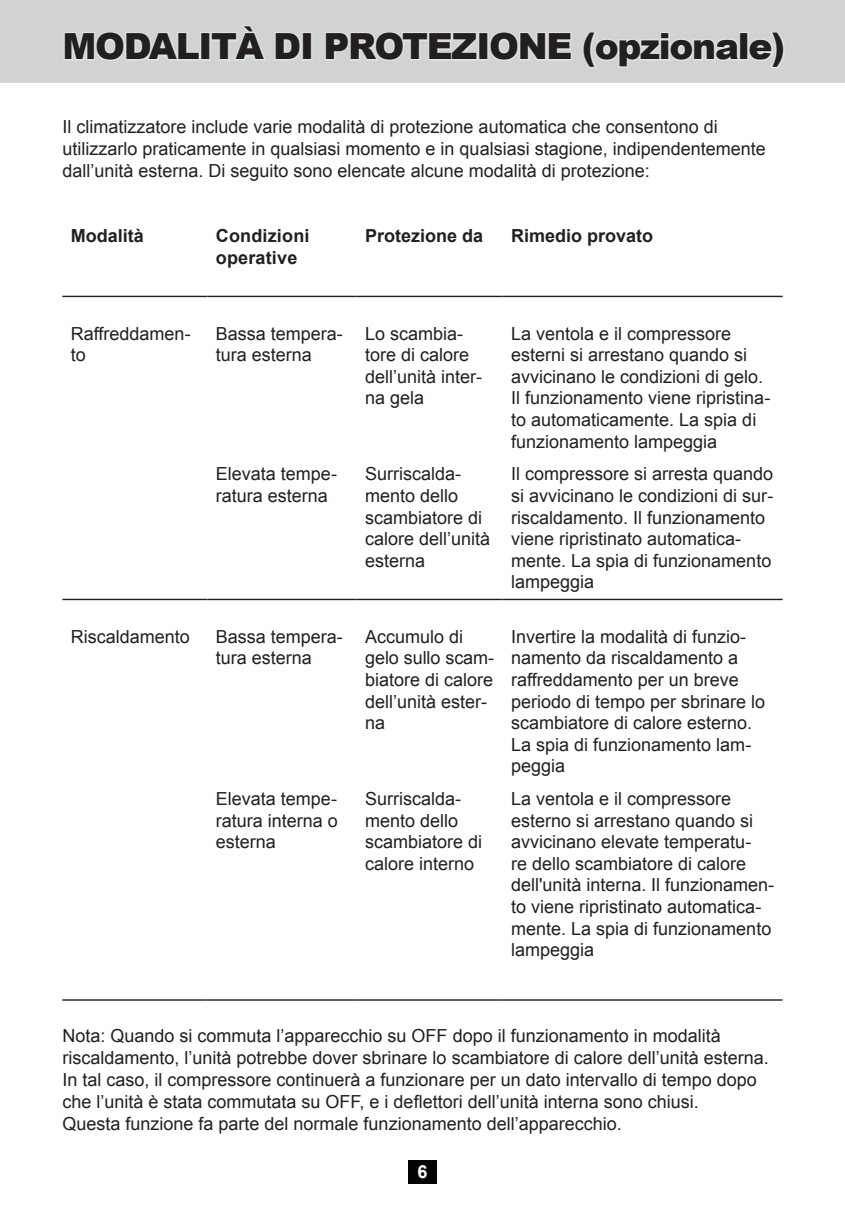
<style>
.page{position:relative;width:845px;height:1225px;background:#fff}
.page>*{position:absolute;margin:0;border:0;box-sizing:border-box;transform-origin:0 0}
.t1{font:900 36px "Arial";letter-spacing:-.035em;color:#231f20}
.t2{font:18px/21.6px "Arial";color:#231f20}
.t3{font:700 18px/21.6px "Arial";color:#231f20}
.t4{font:700 18px "Arial";color:#fff}
</style>
<div class="page">
<div style="left:408px;top:1160px;width:29px;height:23px;background:#030303"></div>
<div style="left:0;top:0;width:845px;height:83px;background:#d1d2d4"></div>
<svg style="left:64px;top:32px;width:136px;height:29px"></svg>
<div style="left:200px;top:32px;width:11px;height:29px;border:3px solid #e1e2e4"></div>
<svg style="left:209px;top:25px;width:92px;height:36px"></svg>
<div style="left:302px;top:32px;width:10px;height:29px;border:3px solid #e1e2e4"></div>
<svg style="left:325px;top:32px;width:153px;height:29px"></svg>
<div style="left:478px;top:32px;width:11px;height:29px;border:3px solid #e1e2e4"></div>
<svg style="left:488px;top:32px;width:84px;height:29px"></svg>
<svg style="left:583px;top:32px;width:202px;height:36px"></svg>
<hr style="left:62px;top:296px;width:145px;height:1px;background:#231f20">
<hr style="left:207px;top:296px;width:150px;height:1px;background:#231f20">
<hr style="left:357px;top:296px;width:145px;height:1px;background:#231f20">
<hr style="left:502px;top:296px;width:280px;height:1px;background:#231f20">
<hr style="left:62px;top:599px;width:145px;height:1px;background:#231f20">
<hr style="left:207px;top:599px;width:150px;height:1px;background:#231f20">
<hr style="left:357px;top:599px;width:145px;height:1px;background:#231f20">
<hr style="left:502px;top:599px;width:280px;height:1px;background:#231f20">
<hr style="left:62px;top:999px;width:145px;height:1px;background:#231f20">
<hr style="left:207px;top:999px;width:150px;height:1px;background:#231f20">
<hr style="left:357px;top:999px;width:145px;height:1px;background:#231f20">
<hr style="left:502px;top:999px;width:280px;height:1px;background:#231f20">
<h1 class="t1" style="left:62px;top:20px;width:724px">MODALITÀ DI PROTEZIONE (opzionale)</h1>
<p class="t2" style="left:62px;top:115px;width:705px">Il climatizzatore include varie modalità di protezione automatica che consentono di utilizzarlo praticamente in qualsiasi momento e in qualsiasi stagione, indipendentemente dall’unità esterna. Di seguito sono elencate alcune modalità di protezione:</p>
<p class="t3" style="left:71px;top:226px;width:75px">Modalità</p>
<p class="t3" style="left:216px;top:226px;width:95px">Condizioni operative</p>
<p class="t3" style="left:365px;top:226px;width:120px">Protezione da</p>
<p class="t3" style="left:511px;top:226px;width:144px">Rimedio provato</p>
<p class="t2" style="left:71px;top:323px;width:121px">Raffreddamen&shy;to</p>
<p class="t2" style="left:216px;top:323px;width:129px">Bassa tempera&shy;tura esterna</p>
<p class="t2" style="left:365px;top:323px;width:119px">Lo scambia&shy;tore di calore dell’unità inter&shy;na gela</p>
<p class="t2" style="left:511px;top:323px;width:261px">La ventola e il compressore esterni si arrestano quando si avvicinano le condizioni di gelo.<br>Il funzionamento viene ripristina&shy;to automaticamente. La spia di funzionamento lampeggia</p>
<p class="t2" style="left:216px;top:463px;width:123px">Elevata tempe&shy;ratura esterna</p>
<p class="t2" style="left:365px;top:463px;width:127px">Surriscalda&shy;mento dello scambiatore di calore dell’unità esterna</p>
<p class="t2" style="left:511px;top:463px;width:264px">Il compressore si arresta quando si avvicinano le condizioni di sur&shy;riscaldamento. Il funzionamento viene ripristinato automatica&shy;mente. La spia di funzionamento lampeggia</p>
<p class="t2" style="left:71px;top:626px;width:121px">Riscaldamento</p>
<p class="t2" style="left:216px;top:626px;width:129px">Bassa tempera&shy;tura esterna</p>
<p class="t2" style="left:365px;top:626px;width:130px">Accumulo di gelo sullo scam&shy;biatore di calore dell’unità ester&shy;na</p>
<p class="t2" style="left:511px;top:626px;width:256px">Invertire la modalità di funzio&shy;namento da riscaldamento a raffreddamento per un breve periodo di tempo per sbrinare lo scambiatore di calore esterno.<br>La spia di funzionamento lam&shy;peggia</p>
<p class="t2" style="left:216px;top:788px;width:124px;text-align:justify">Elevata tempe&shy;ratura interna o esterna</p>
<p class="t2" style="left:365px;top:788px;width:119px">Surriscalda&shy;mento dello scambiatore di calore interno</p>
<p class="t2" style="left:511px;top:788px;width:264px">La ventola e il compressore esterno si arrestano quando si avvicinano elevate temperatu-<br>re dello scambiatore di calore dell'unità interna. Il funzionamen&shy;to viene ripristinato automatica&shy;mente. La spia di funzionamento lampeggia</p>
<p class="t2" style="left:62px;top:1024px;width:708px">Nota: Quando si commuta l’apparecchio su OFF dopo il funzionamento in modalità riscaldamento, l’unità potrebbe dover sbrinare lo scambiatore di calore dell’unità esterna.<br>In tal caso, il compressore continuerà a funzionare per un dato intervallo di tempo dopo che l’unità è stata commutata su OFF, e i deflettori dell’unità interna sono chiusi.<br>Questa funzione fa parte del normale funzionamento dell’apparecchio.</p>
<p class="t4" style="left:417px;top:1159px;width:12px">6</p>
</div>
